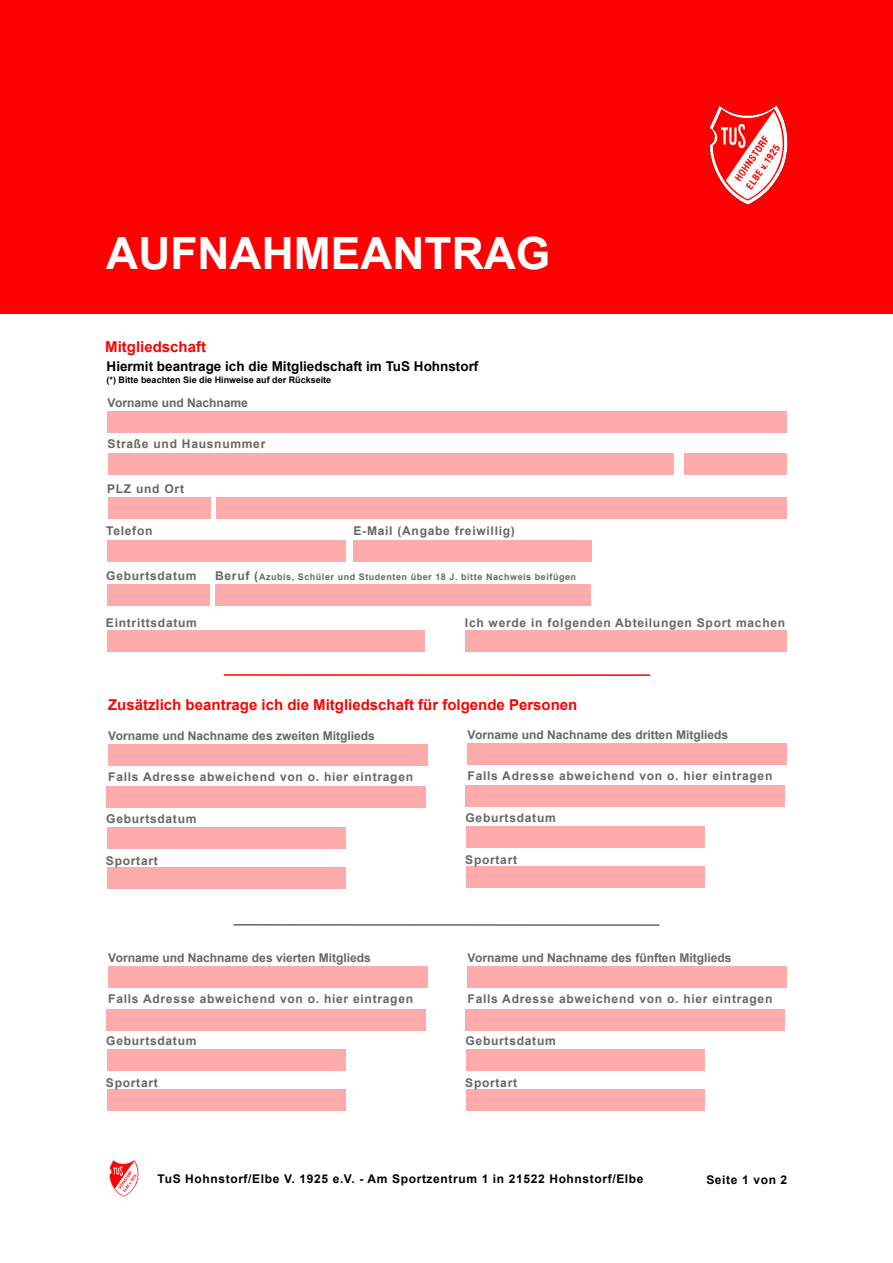
<style>
.page{position:relative;width:893px;height:1263px;background:#fff}
.page>*{position:absolute;margin:0;border:0;box-sizing:border-box;transform-origin:0 0}
.t1{font:700 44.4px "Arial";color:#fff}
.t2{font:700 15px "Arial";color:#f00}
.t3{font:700 13.5px "Arial";color:#000}
.t4{font:700 12px "Arial";letter-spacing:.06em;color:#666}
.t5{font:700 12px "Arial";letter-spacing:-.005em;color:#666}
.t6{font:700 12px "Arial";letter-spacing:.055em;color:#000}
.t7{font:700 9px "Arial";letter-spacing:.06em;color:#666}
.t8{font:700 9px "Arial";color:#000}
.s1{font-size:12px}
</style>
<div class="page">
<div style="left:0;top:0;width:893px;height:314px;background:#f00"></div>
<img style="left:710px;top:106px;width:77px;height:98px">
<img style="left:711px;top:109px;width:75px;height:92px">
<div style="left:107px;top:411px;width:680px;height:21px;background:#ffabab"></div>
<div style="left:108px;top:453px;width:566px;height:21px;background:#ffabab"></div>
<div style="left:685px;top:453px;width:102px;height:21px;background:#ffabab"></div>
<div style="left:217px;top:497px;width:570px;height:21px;background:#ffabab"></div>
<div style="left:108px;top:497px;width:102px;height:21px;background:#ffabab"></div>
<div style="left:107px;top:630px;width:318px;height:21px;background:#ffabab"></div>
<div style="left:466px;top:630px;width:321px;height:21px;background:#ffabab"></div>
<div style="left:216px;top:585px;width:375px;height:21px;background:#ffabab"></div>
<div style="left:107px;top:585px;width:102px;height:21px;background:#ffabab"></div>
<div style="left:354px;top:540px;width:238px;height:21px;background:#ffabab"></div>
<div style="left:107px;top:540px;width:238px;height:21px;background:#ffabab"></div>
<div style="left:108px;top:744px;width:319px;height:21px;background:#ffabab"></div>
<div style="left:106px;top:787px;width:319px;height:21px;background:#ffabab"></div>
<div style="left:107px;top:867px;width:238px;height:21px;background:#ffabab"></div>
<div style="left:107px;top:827px;width:238px;height:22px;background:#ffabab"></div>
<div style="left:467px;top:743px;width:320px;height:21px;background:#ffabab"></div>
<div style="left:466px;top:786px;width:319px;height:21px;background:#ffabab"></div>
<div style="left:466px;top:866px;width:239px;height:22px;background:#ffabab"></div>
<div style="left:467px;top:827px;width:238px;height:21px;background:#ffabab"></div>
<div style="left:108px;top:966px;width:319px;height:21px;background:#ffabab"></div>
<div style="left:106px;top:1009px;width:319px;height:21px;background:#ffabab"></div>
<div style="left:107px;top:1089px;width:238px;height:21px;background:#ffabab"></div>
<div style="left:107px;top:1049px;width:238px;height:22px;background:#ffabab"></div>
<div style="left:467px;top:966px;width:320px;height:21px;background:#ffabab"></div>
<div style="left:466px;top:1009px;width:319px;height:21px;background:#ffabab"></div>
<div style="left:466px;top:1089px;width:239px;height:21px;background:#ffabab"></div>
<div style="left:467px;top:1049px;width:238px;height:22px;background:#ffabab"></div>
<svg style="left:234px;top:924px;width:425px;height:1px"></svg>
<hr style="left:224px;top:674px;width:426px;height:2px;background:#f00">
<img style="left:109px;top:1159px;width:30px;height:38px">
<img style="left:110px;top:1161px;width:28px;height:35px">
<h1 class="t1" style="left:106px;top:237px;width:446px">AUFNAHMEANTRAG</h1>
<p class="t2" style="left:105px;top:341px;width:102px">Mitgliedschaft</p>
<p class="t3" style="left:107px;top:362px;width:373px">Hiermit beantrage ich die Mitgliedschaft im TuS Hohnstorf</p>
<p class="t8" style="left:107px;top:377px;width:226px">(*) Bitte beachten Sie die Hinweise auf der Rückseite</p>
<p class="t5" style="left:107px;top:398px;width:142px">Vorname und Nachname</p>
<p class="t4" style="left:108px;top:440px;width:159px">Straße und Hausnummer</p>
<p class="t4" style="left:107px;top:484px;width:78px">PLZ und Ort</p>
<p class="t4" style="left:106px;top:527px;width:48px">Telefon</p>
<p class="t4" style="left:354px;top:527px;width:163px">E-Mail (Angabe freiwillig)</p>
<p class="t4" style="left:106px;top:571px;width:92px">Geburtsdatum</p>
<p class="t7" style="left:215px;top:574px;width:362px"><span class="s1">Beruf (</span>Azubis, Schüler und Studenten über 18 J. bitte Nachweis beifügen</p>
<p class="t4" style="left:106px;top:619px;width:93px">Eintrittsdatum</p>
<p class="t4" style="left:465px;top:619px;width:322px">Ich werde in folgenden Abteilungen Sport machen</p>
<p class="t2" style="left:108px;top:699px;width:471px">Zusätzlich beantrage ich die Mitgliedschaft für folgende Personen</p>
<p class="t5" style="left:108px;top:731px;width:268px">Vorname und Nachname des zweiten Mitglieds</p>
<p class="t4" style="left:108px;top:772px;width:306px">Falls Adresse abweichend von o. hier eintragen</p>
<p class="t5" style="left:467px;top:730px;width:262px">Vorname und Nachname des dritten Mitglieds</p>
<p class="t4" style="left:468px;top:772px;width:306px">Falls Adresse abweichend von o. hier eintragen</p>
<p class="t4" style="left:106px;top:814px;width:92px">Geburtsdatum</p>
<p class="t4" style="left:466px;top:813px;width:92px">Geburtsdatum</p>
<p class="t4" style="left:106px;top:856px;width:53px">Sportart</p>
<p class="t4" style="left:465px;top:855px;width:53px">Sportart</p>
<p class="t5" style="left:108px;top:953px;width:264px">Vorname und Nachname des vierten Mitglieds</p>
<p class="t4" style="left:108px;top:994px;width:306px">Falls Adresse abweichend von o. hier eintragen</p>
<p class="t5" style="left:467px;top:953px;width:265px">Vorname und Nachname des fünften Mitglieds</p>
<p class="t4" style="left:468px;top:994px;width:306px">Falls Adresse abweichend von o. hier eintragen</p>
<p class="t4" style="left:106px;top:1036px;width:92px">Geburtsdatum</p>
<p class="t4" style="left:466px;top:1036px;width:92px">Geburtsdatum</p>
<p class="t4" style="left:106px;top:1078px;width:53px">Sportart</p>
<p class="t4" style="left:465px;top:1078px;width:53px">Sportart</p>
<p class="t6" style="left:158px;top:1174px;width:487px">TuS Hohnstorf/Elbe V. 1925 e.V. - Am Sportzentrum 1 in 21522 Hohnstorf/Elbe</p>
<p class="t6" style="left:706px;top:1175px;width:82px">Seite 1 von 2</p>
</div>
